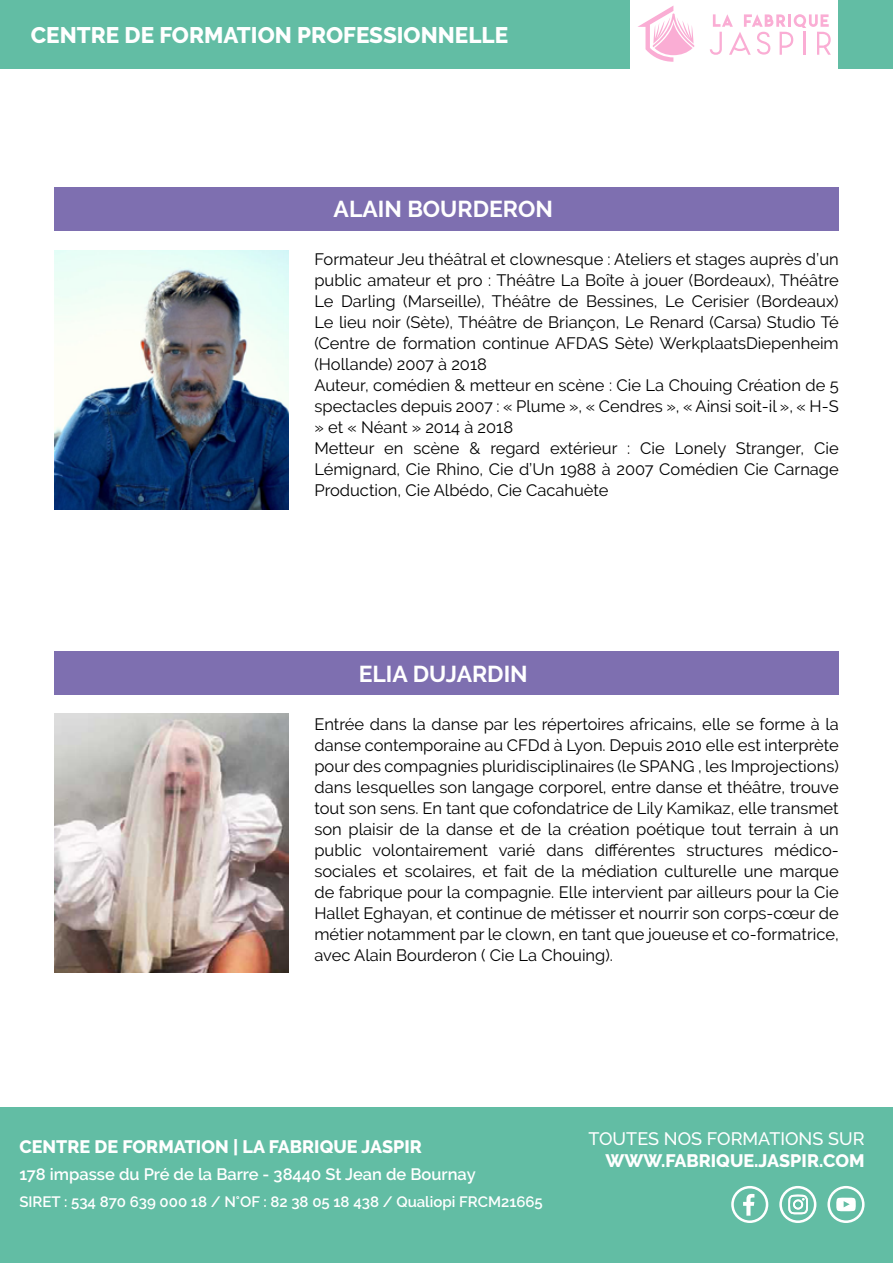
<style>
.page{position:relative;width:893px;height:1263px;background:#fff}
.page>*{position:absolute;margin:0;border:0;box-sizing:border-box;transform-origin:0 0}
.t1{font:700 22.95px "Raleway";color:#fff}
.t2{font:800 22.5px "Raleway";color:#fff}
.t3{font:800 18px "Raleway";color:#fff}
.t4{font:500 18px "Raleway";color:#fff}
.t5{font:16.5px/21px "Raleway";color:#000}
.t6{font:600 16.5px "Raleway";color:#fff}
.t7{font:600 15px "Raleway";color:#fff}
</style>
<div class="page">
<div style="left:0;top:1108px;width:893px;height:155px;background:#62bda4"></div>
<svg style="left:731px;top:1186px;width:37px;height:37px"></svg>
<svg style="left:779px;top:1186px;width:37px;height:37px"></svg>
<svg style="left:827px;top:1186px;width:37px;height:37px"></svg>
<div style="left:0;top:0;width:629px;height:68px;background:#62bda4"></div>
<div style="left:839px;top:0;width:54px;height:68px;background:#62bda4"></div>
<svg style="left:638px;top:6px;width:56px;height:56px"></svg>
<svg style="left:710px;top:14px;width:121px;height:41px"></svg>
<div style="left:54px;top:187px;width:785px;height:43px;background:#7e6fb0"></div>
<img style="left:54px;top:250px;width:235px;height:259px">
<div style="left:54px;top:652px;width:785px;height:43px;background:#7e6fb0"></div>
<img style="left:54px;top:713px;width:235px;height:260px">
<h2 class="t2" style="left:31px;top:22px;width:479px">CENTRE DE FORMATION PROFESSIONNELLE</h2>
<h1 class="t1" style="left:334px;top:196px;width:221px">ALAIN BOURDERON</h1>
<p class="t5" style="left:314px;top:249px;width:526px">Formateur Jeu théâtral et clownesque : Ateliers et stages auprès d’un public amateur et pro : Théâtre La Boîte à jouer (Bordeaux), Théâtre Le Darling (Marseille), Théâtre de Bessines, Le Cerisier (Bordeaux)<br>Le lieu noir (Sète), Théâtre de Briançon, Le Renard (Carsa) Studio Té (Centre de formation continue AFDAS Sète) WerkplaatsDiepenheim (Hollande) 2007 à 2018<br>Auteur, comédien &amp; metteur en scène : Cie La Chouing Création de 5 spectacles depuis 2007 : « Plume », « Cendres », « Ainsi soit-il », « H-S » et « Néant » 2014 à 2018<br>Metteur en scène &amp; regard extérieur : Cie Lonely Stranger, Cie Lémignard, Cie Rhino, Cie d’Un 1988 à 2007 Comédien Cie Carnage Production, Cie Albédo, Cie Cacahuète</p>
<h1 class="t1" style="left:359px;top:661px;width:170px">ELIA DUJARDIN</h1>
<p class="t5" style="left:314px;top:714px;width:526px;text-align:justify">Entrée dans la danse par les répertoires africains, elle se forme à la danse contemporaine au CFDd à Lyon. Depuis 2010 elle est interprète pour des compagnies pluridisciplinaires (le SPANG , les Improjections) dans lesquelles son langage corporel, entre danse et théâtre, trouve tout son sens. En tant que cofondatrice de Lily Kamikaz, elle transmet son plaisir de la danse et de la création poétique tout terrain à un public volontairement varié dans différentes structures médico&shy;sociales et scolaires, et fait de la médiation culturelle une marque de fabrique pour la compagnie. Elle intervient par ailleurs pour la Cie Hallet Eghayan, et continue de métisser et nourrir son corps-cœur de métier notamment par le clown, en tant que joueuse et co-formatrice, avec Alain Bourderon ( Cie La Chouing).</p>
<p class="t3" style="left:19px;top:1136px;width:404px">CENTRE DE FORMATION | LA FABRIQUE JASPIR</p>
<p class="t6" style="left:19px;top:1164px;width:458px">178 impasse du Pré de la Barre - 38440 St Jean de Bournay</p>
<p class="t7" style="left:19px;top:1193px;width:525px">SIRET : 534 870 639 000 18 / N°OF : 82 38 05 18 438 / Qualiopi FRCM21665</p>
<p class="t4" style="left:588px;top:1129px;width:278px">TOUTES NOS FORMATIONS SUR</p>
<p class="t3" style="left:605px;top:1150px;width:261px">WWW.FABRIQUE.JASPIR.COM</p>
</div>
